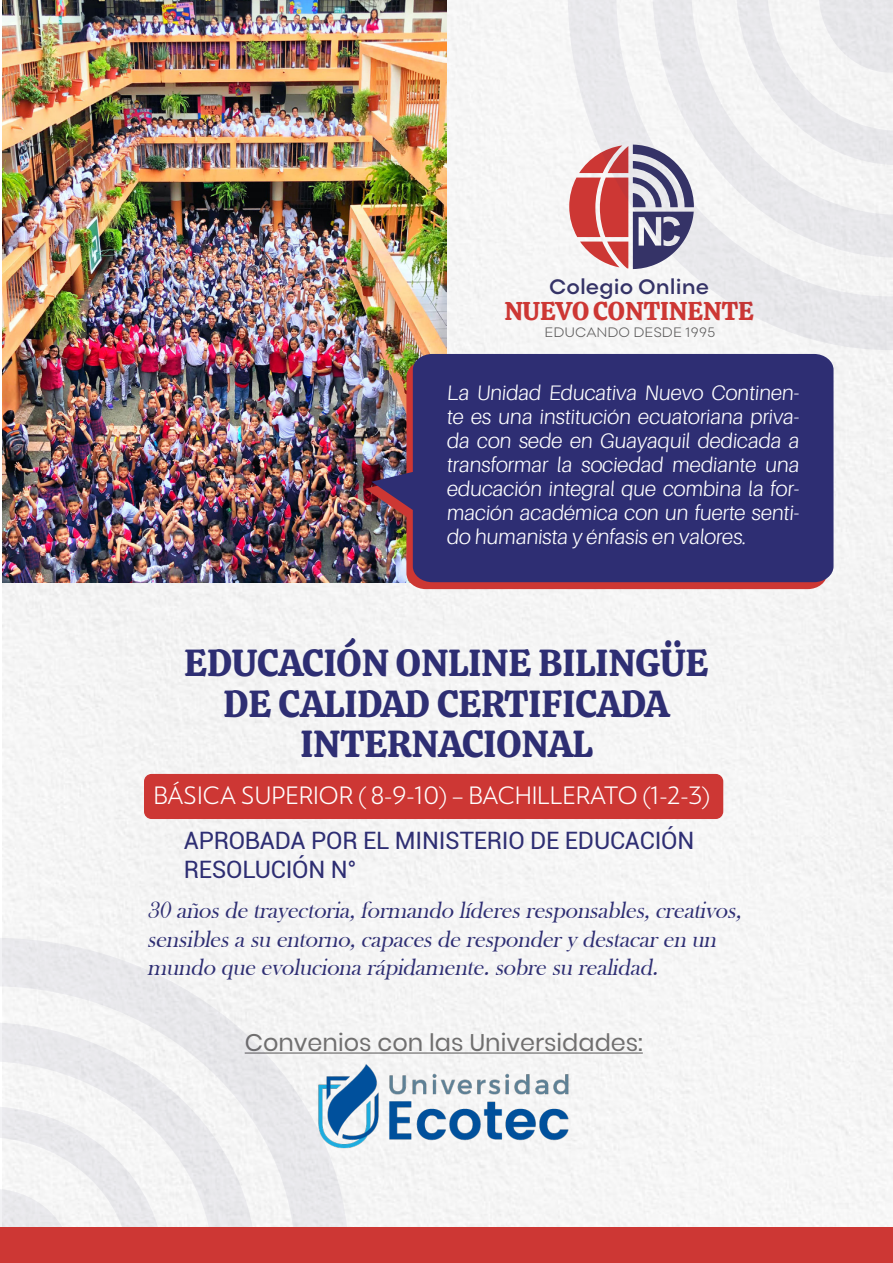
<style>
.page{position:relative;width:893px;height:1263px;background:#fff}
.page>*{position:absolute;margin:0;border:0;box-sizing:border-box;transform-origin:0 0}
.t1{font:37.5px/40.5px "Calistoga";color:#2e2e73;text-align:center}
.t2{font:25.65px "Calistoga";color:#cd3734}
.t3{font:italic 24px/28.5px "Bask Old Face";color:#2e2e73}
.t4{font:24px/28.5px "Roboto";letter-spacing:-.01em;color:#2e2e73}
.t5{font:24px "RNS Miles";letter-spacing:-.01em;color:#fff}
.t6{font:24px "Poppins";color:#706f6f}
.t7{font:600 21.75px "Point";color:#353367}
.t8{font:300 21px/24px "Aileron";color:#fff;text-align:justify}
.t9{font:300 14.25px "Point";color:#5e5d5d}
</style>
<div class="page">
<div style="left:2px;top:0;width:890px;height:1227px;background:#f5f5f5"></div>
<div style="left:144px;top:774px;width:579px;height:45px;background:#cd3734;border-radius:8px"></div>
<img style="left:2px;top:0;width:444px;height:582px">
<img style="left:365px;top:361px;width:462px;height:228px">
<svg style="left:371px;top:354px;width:462px;height:228px;background:#353371"></svg>
<img style="left:349px;top:1061px;width:237px;height:93px">
<hr style="left:245px;top:1052px;width:398px;height:2px;background:#706f6f">
<svg style="left:0;top:938px;width:349px;height:289px;fill:#f1f1f1"></svg>
<svg style="left:568px;top:0;width:325px;height:350px;fill:#eeedef"></svg>
<div style="left:0;top:1227px;width:892px;height:36px;background:#cd3734"></div>
<p class="t7" style="left:549px;top:274px;width:161px">Colegio Online</p>
<p class="t9" style="left:544px;top:324px;width:173px">EDUCANDO DESDE 1995</p>
<p class="t2" style="left:504px;top:288px;width:251px">NUEVO CONTINENTE</p>
<p class="t8" style="left:446px;top:381px;width:356px">La Unidad Educativa Nuevo Continen&shy;te es una institución ecuatoriana priva&shy;da con sede en Guayaquil dedicada a transformar la sociedad mediante una educación integral que combina la for&shy;mación académica con un fuerte senti&shy;do humanista y énfasis en valores.</p>
<h1 class="t1" style="left:184px;top:640px;width:526px">EDUCACIÓN ONLINE BILINGÜE<br>DE CALIDAD CERTIFICADA<br>INTERNACIONAL</h1>
<p class="t5" style="left:154px;top:779px;width:558px">BÁSICA SUPERIOR ( 8-9-10) – BACHILLERATO (1-2-3)</p>
<p class="t4" style="left:184px;top:826px;width:512px">APROBADA POR EL MINISTERIO DE EDUCACIÓN<br>RESOLUCIÓN N°</p>
<p class="t3" style="left:147px;top:897px;width:600px">30 añosde trayectoria,formando líderesresponsables,creativos, sensiblesa su entorno,capacesde respondery destacaren un mundo que evoluciona rápidamente.sobre su realidad.</p>
<p class="t6" style="left:245px;top:1029px;width:400px">Convenios con las Universidades:</p>
</div>
